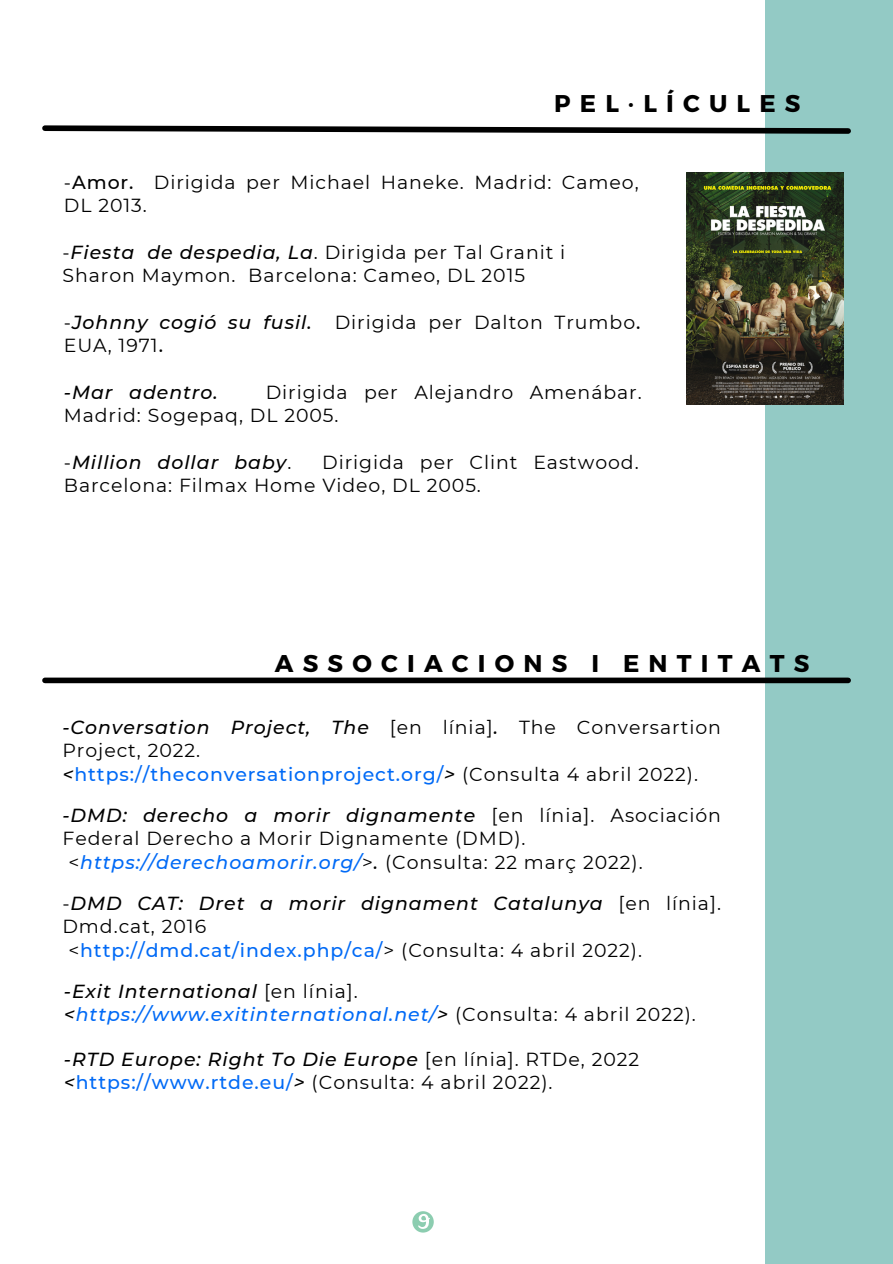
<style>
.page{position:relative;width:893px;height:1264px;background:#fff}
.page>*{position:absolute;margin:0;border:0;box-sizing:border-box;transform-origin:0 0}
.t1{font:700 24.15px "Montserrat";letter-spacing:.38em;color:#000}
.t2{font:18.9px/23.7px "Montserrat";letter-spacing:.05em;color:#000}
.t3{font:italic 500 18.9px/23.7px "Montserrat";letter-spacing:.05em;color:#000}
.t4{font:500 18.9px "Montserrat";letter-spacing:.05em;color:#016af6}
.t5{font:italic 500 18.9px "Montserrat";letter-spacing:.05em;color:#016af6}
.s1{font-weight:500}
.s2{font-weight:500;font-style:italic}
.s3{font-weight:400;font-style:normal}
.s4{font-style:italic;color:#000}
.s5{font-weight:400;color:#000}
.s6{font-weight:400;font-style:normal;color:#000}
.s7{color:#000}
.s8{font-weight:500;color:#016af6}
</style>
<div class="page">
<div style="left:764px;top:0;width:128px;height:1263px;background:#93cac5"></div>
<svg style="left:42px;top:122px;width:809px;height:15px"></svg>
<img style="left:686px;top:172px;width:157px;height:232px">
<div style="left:45px;top:677px;width:803px;height:6px;background:#000"></div>
<svg style="left:412px;top:1211px;width:22px;height:21px"></svg>
<p class="t1" style="left:554px;top:88px;width:248px">PEL·LÍCULES</p>
<p class="t2" style="left:64px;top:170px;width:576px">-<span class="s1">Amor.</span> Dirigida per Michael Haneke. Madrid: Cameo,</p>
<p class="t2" style="left:64px;top:194px;width:84px">DL 2013.</p>
<h1 class="t2" style="left:62px;top:240px;width:504px">-<span class="s2">Fiesta de despedia, La</span>. Dirigida per Tal Granit i<br>Sharon Maymon. Barcelona: Cameo, DL 2015</h1>
<p class="t2" style="left:64px;top:310px;width:578px">-<span class="s2">Johnny cogió su fusil.</span> Dirigida per Dalton Trumbo<span class="s1">.<br></span>EUA, 1971<span class="s1">.</span></p>
<p class="t2" style="left:64px;top:380px;width:579px;text-indent:202px">Dirigida per Alejandro Amenábar.<br>Madrid: Sogepaq, DL 2005.</p>
<p class="t3" style="left:64px;top:380px;width:155px">-Mar adentro.</p>
<p class="t3" style="left:64px;top:450px;width:229px"><span class="s3">-</span>Million dollar baby<span class="s3">.</span></p>
<p class="t2" style="left:64px;top:450px;width:576px;text-indent:258px">Dirigida per Clint Eastwood.<br>Barcelona: Filmax Home Video, DL 2005.</p>
<p class="t1" style="left:275px;top:647px;width:536px">ASSOCIACIONS I ENTITATS</p>
<p class="t2" style="left:62px;top:715px;width:660px"><span class="s2">-Conversation Project, The</span> [en línia]<span class="s2">.</span> The Conversartion<br>Project, 2022.</p>
<p class="t4" style="left:62px;top:762px;width:637px"><span class="s4">&lt;</span>https://theconversationproject.org/<span class="s4">&gt;</span> <span class="s5">(Consulta 4 abril 2022).</span></p>
<p class="t2" style="left:62px;top:803px;width:660px"><span class="s2">-DMD: derecho a morir dignamente</span> [en línia]. Asociación<br>Federal Derecho a Morir Dignamente (DMD).</p>
<p class="t5" style="left:68px;top:850px;width:575px"><span class="s6">&lt;</span>https://derechoamorir.org/<span class="s6">&gt;</span><span class="s7">.</span> <span class="s6">(Consulta: 22 març 2022).</span></p>
<p class="t3" style="left:62px;top:891px;width:660px"><span class="s3">-</span>DMD CAT: Dret a morir dignament Catalunya <span class="s3">[en línia].<br>Dmd.cat, 2016</span></p>
<p class="t4" style="left:68px;top:938px;width:575px"><span class="s5">&lt;</span>http://dmd.cat/index.php/ca/<span class="s5">&gt; (Consulta: 4 abril 2022).</span></p>
<p class="t3" style="left:64px;top:979px;width:295px">-Exit International <span class="s3">[en línia].</span></p>
<p class="t5" style="left:64px;top:1003px;width:633px"><span class="s7">&lt;</span>https://www.exitinternational.net/<span class="s7">&gt;</span> <span class="s6">(Consulta: 4 abril 2022).</span></p>
<p class="t3" style="left:64px;top:1046px;width:577px">-RTD Europe: Right To Die Europe <span class="s3">[en línia]. RTDe, 2022</span></p>
<p class="t2" style="left:64px;top:1070px;width:490px"><span class="s2">&lt;</span><span class="s8">https://www.rtde.eu/</span><span class="s2">&gt;</span> (Consulta: 4 abril 2022).</p>
</div>
